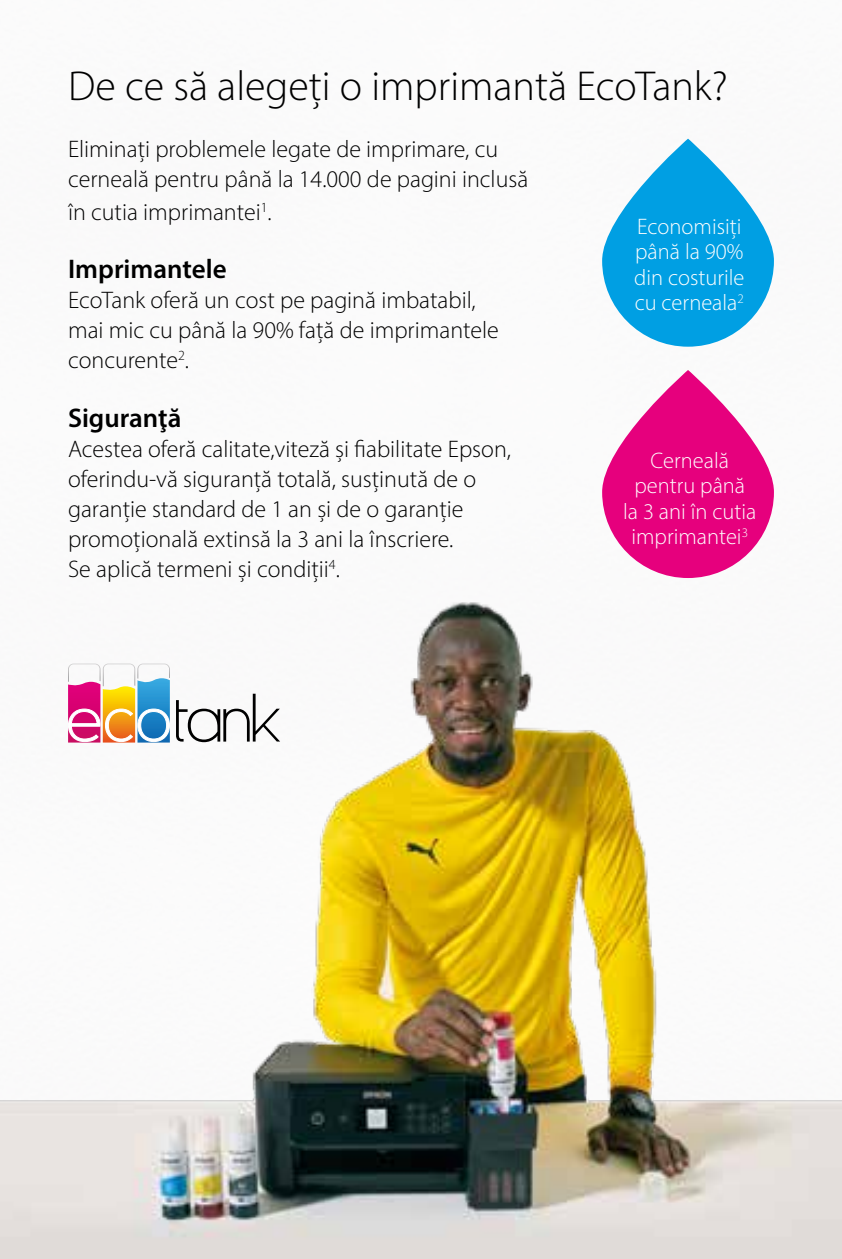
<style>
.page{position:relative;width:842px;height:1259px;background:#fff}
.page>*{position:absolute;margin:0;border:0;box-sizing:border-box;transform-origin:0 0}
.t1{font:300 42px "Myriad Pro";color:#000}
.t2{font:600 27px "Myriad Pro";color:#000}
.t3{font:300 24px/30px "Myriad Pro";color:#000}
.t4{font:300 22.5px/25.5px "Myriad Pro";color:#fff}
</style>
<div class="page">
<svg style="left:602px;top:139px;width:172px;height:208px;fill:#009fe3"></svg>
<svg style="left:602px;top:370px;width:172px;height:208px;fill:#e6007d"></svg>
<img style="left:0;top:602px;width:842px;height:657px">
<svg style="left:68px;top:663px;width:102px;height:79px"></svg>
<svg style="left:176px;top:693px;width:104px;height:49px"></svg>
<h1 class="t1" style="left:68px;top:60px;width:661px">De ce să alegeți o imprimantă EcoTank?</h1>
<p class="t3" style="left:68px;top:133px;width:462px">Eliminați problemele legate de imprimare, cu cerneală pentru până la 14.000 de pagini inclusă</p>
<p class="t3" style="left:68px;top:196px;width:205px">în cutia imprimantei<sup>1</sup>.</p>
<p class="t2" style="left:68px;top:252px;width:160px">Imprimantele</p>
<p class="t3" style="left:68px;top:285px;width:432px">EcoTank oferă un cost pe pagină imbatabil, mai mic cu până la 90% față de imprimantele concurente<sup>2</sup>.</p>
<p class="t2" style="left:68px;top:400px;width:115px">Siguranţă</p>
<p class="t3" style="left:68px;top:433px;width:444px">Acestea oferă calitate,viteză și fiabilitate Epson, oferindu-vă siguranță totală, susținută de o garanție standard de 1 an și de o garanție promoțională extinsă la 3 ani la înscriere.<br>Se aplică termeni și condiții<sup>4</sup>.</p>
<p class="t4" style="left:634px;top:213px;width:112px">Economisiți până la 90% din costurile cu cerneala<sup>2</sup></p>
<p class="t4" style="left:623px;top:447px;width:135px;text-align:center">Cerneală pentru până<br>la 3 ani în cutia imprimantei<sup>3</sup></p>
</div>
